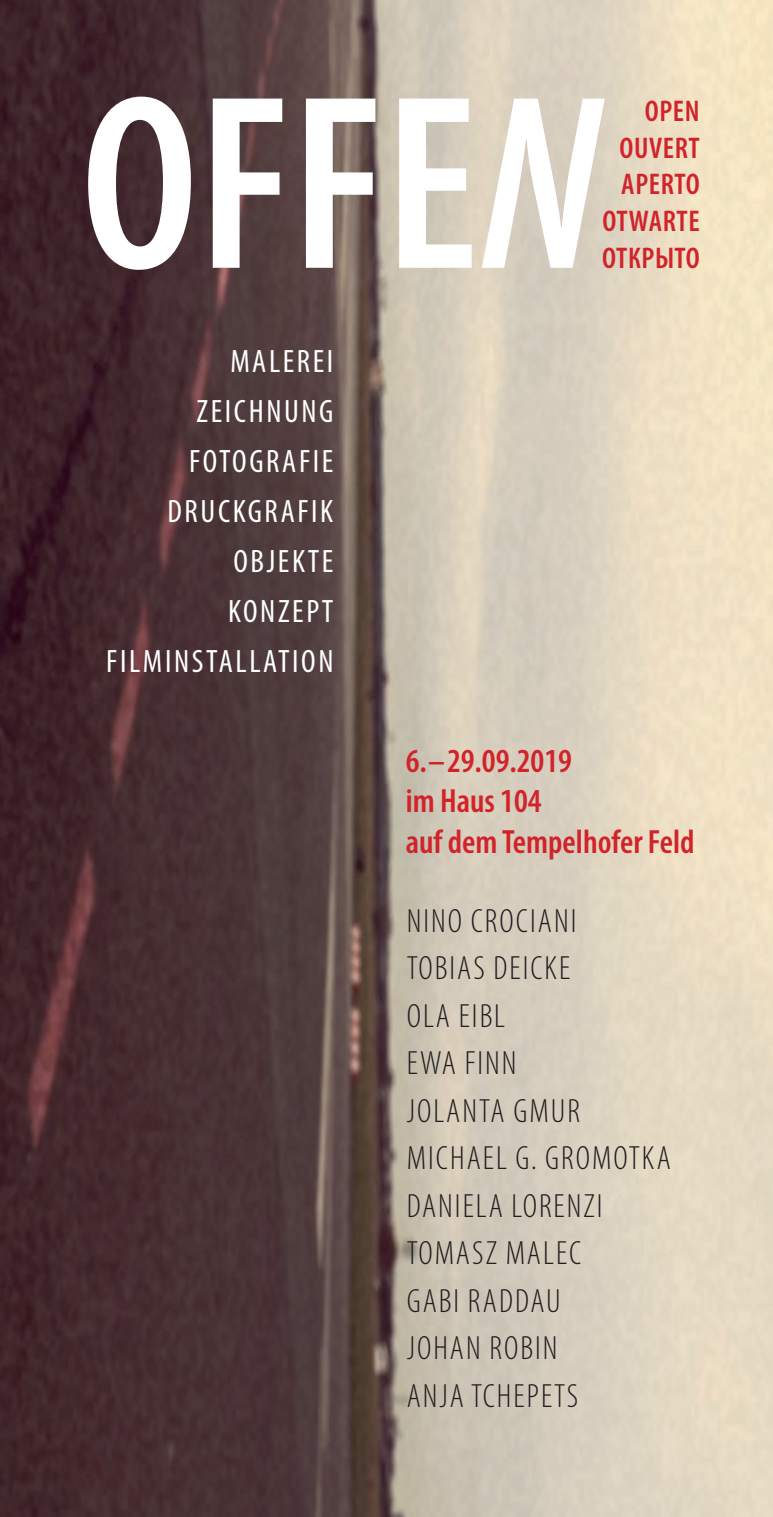
<style>
.page{position:relative;width:773px;height:1517px;background:#fff}
.page>*{position:absolute;margin:0;border:0;box-sizing:border-box;transform-origin:0 0}
.t1{font:600 condensed 251px "Myriad Pro";color:#fff}
.t2{font:300 condensed 33.75px/47.5px "Myriad Pro";letter-spacing:.06em;color:#231f20}
.t3{font:600 condensed 33.75px/40.5px "Myriad Pro";color:#d1232a}
.t4{font:condensed 32.5px/50px "Myriad Pro";letter-spacing:.08em;color:#fff;text-align:right}
.t5{font:600 condensed 30px/36.8px "Myriad Pro";letter-spacing:.02em;color:#d1232a;text-align:right}
.s1{font-style:italic}
</style>
<div class="page">
<img style="left:0;top:0;width:772px;height:1517px">
<h1 class="t1" style="left:81px;top:30px;width:520px">OFFE<span class="s1">N</span></h1>
<p class="t5" style="left:602px;top:92px;width:99px">OPEN<br>OUVERT<br>APERTO<br>OTWARTE<br>ОТКРЫТО</p>
<p class="t4" style="left:106px;top:335px;width:229px">MALEREI<br>ZEICHNUNG<br>FOTOGRAFIE<br>DRUCKGRAFIK<br>OBJEKTE<br>KONZEPT<br>FILMINSTALLATION</p>
<p class="t3" style="left:405px;top:739px;width:290px">6.–29.09.2019<br>im Haus 104<br>auf dem Tempelhofer Feld</p>
<p class="t2" style="left:406px;top:896px;width:266px">NINO CROCIANI<br>TOBIAS DEICKE<br>OLA EIBL<br>EWA FINN<br>JOLANTA GMUR<br>MICHAEL G. GROMOTKA<br>DANIELA LORENZI<br>TOMASZ MALEC<br>GABI RADDAU<br>JOHAN ROBIN<br>ANJA TCHEPETS</p>
</div>
